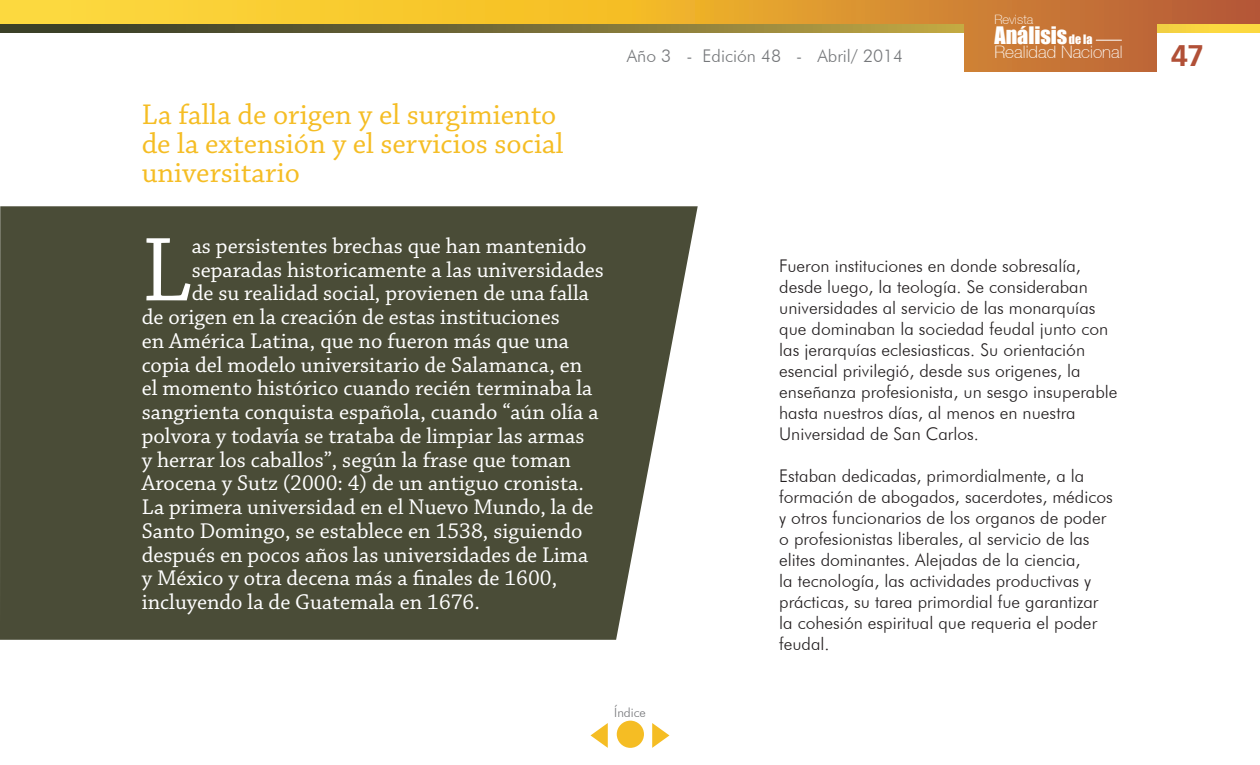
<style>
.page{position:relative;width:1260px;height:765px;background:#fff}
.page>*{position:absolute;margin:0;border:0;box-sizing:border-box;transform-origin:0 0}
.t1{font:95.62px "Chaparral Pro";color:#fff}
.t2{font:700 31.25px "Carto Gothic Std";color:#b15037}
.t3{font:30px/28.8px "Chaparral Pro";color:#f5bd24}
.t4{font:22.5px "Chaparral Pro";color:#fff}
.t5{font:22.12px "Impact";color:#fff}
.t6{font:300 17.5px/21px "Futura BT";color:#231f20}
.t7{font:300 17.5px "Futura BT";color:#76787b}
.t8{font:100 17.12px "Helvetica 35";color:#fff}
.t9{font:100 12.88px "Helvetica 35";color:#fff}
.t10{font:300 12.75px "Futura BT";color:#757679}
.s1{font-size:11.88px}
</style>
<div class="page">
<svg style="left:0;top:23px;width:1260px;height:10px;background:#8b7c36"></svg>
<svg style="left:0;top:0;width:1260px;height:23px;background:#ebb331"></svg>
<div style="left:964px;top:0;width:192px;height:71px;background:linear-gradient(to right,#cf8235,#bd6637)"></div>
<div style="left:617px;top:721px;width:27px;height:27px;background:#f5bd24;border-radius:50%"></div>
<svg style="left:1096px;top:40px;width:26px;height:1px"></svg>
<div style="left:0;top:206px;width:698px;height:434px;background:#4a4c37"></div>
<svg style="left:652px;top:723px;width:17px;height:25px"></svg>
<svg style="left:591px;top:723px;width:17px;height:25px"></svg>
<h3 class="t3" style="left:142px;top:103px;width:423px">La falla de origen y el surgimiento de la extensión y el servicios social universitario</h3>
<p class="t7" style="left:627px;top:49px;width:278px">Año 3 - Edición 48 - Abril/ 2014</p>
<p class="t9" style="left:994px;top:12px;width:40px">Revista</p>
<p class="t5" style="left:994px;top:24px;width:100px">Análisis<span class="s1">de la</span></p>
<p class="t8" style="left:994px;top:42px;width:130px">Realidad Nacional</p>
<h2 class="t2" style="left:1171px;top:37px;width:34px">47</h2>
<h1 class="t1" style="left:142px;top:232px;width:51px">L</h1>
<p class="t4" style="left:192px;top:237px;width:396px">as persistentes brechas que han mantenido</p>
<p class="t4" style="left:192px;top:261px;width:414px">separadas historicamente a las universidades</p>
<p class="t4" style="left:192px;top:284px;width:399px">de su realidad social, provienen de una falla</p>
<p class="t4" style="left:142px;top:308px;width:420px">de origen en la creación de estas instituciones</p>
<p class="t4" style="left:142px;top:332px;width:429px">en América Latina, que no fueron más que una</p>
<p class="t4" style="left:142px;top:356px;width:442px">copia del modelo universitario de Salamanca, en</p>
<p class="t4" style="left:142px;top:379px;width:452px">el momento histórico cuando recién terminaba la</p>
<p class="t4" style="left:142px;top:403px;width:458px">sangrienta conquista española, cuando “aún olía a</p>
<p class="t4" style="left:142px;top:427px;width:444px">polvora y todavía se trataba de limpiar las armas</p>
<p class="t4" style="left:142px;top:451px;width:431px">y herrar los caballos”, según la frase que toman</p>
<p class="t4" style="left:142px;top:474px;width:444px">Arocena y Sutz (2000: 4) de un antiguo cronista.</p>
<p class="t4" style="left:142px;top:498px;width:453px">La primera universidad en el Nuevo Mundo, la de</p>
<p class="t4" style="left:142px;top:522px;width:442px">Santo Domingo, se establece en 1538, siguiendo</p>
<p class="t4" style="left:142px;top:546px;width:448px">después en pocos años las universidades de Lima</p>
<p class="t4" style="left:142px;top:569px;width:417px">y México y otra decena más a inales de 1600,</p>
<p class="t4" style="left:142px;top:593px;width:340px">incluyendo la de Guatemala en 1676.</p>
<p class="t10" style="left:614px;top:707px;width:33px">Índice</p>
<p class="t6" style="left:779px;top:256px;width:340px">Fueron instituciones en donde sobresalía, desde luego, la teología. Se consideraban universidades al servicio de las monarquías que dominaban la sociedad feudal junto con las jerarquías eclesiasticas. Su orientación esencial privilegió, desde sus origenes, la enseñanza profesionista, un sesgo insuperable hasta nuestros días, al menos en nuestra Universidad de San Carlos.</p>
<p class="t6" style="left:779px;top:466px;width:335px">Estaban dedicadas, primordialmente, a la formación de abogados, sacerdotes, médicos y otros funcionarios de los organos de poder o profesionistas liberales, al servicio de las elites dominantes. Alejadas de la ciencia,<br>la tecnología, las actividades productivas y prácticas, su tarea primordial fue garantizar la cohesión espiritual que requeria el poder feudal.</p>
</div>
